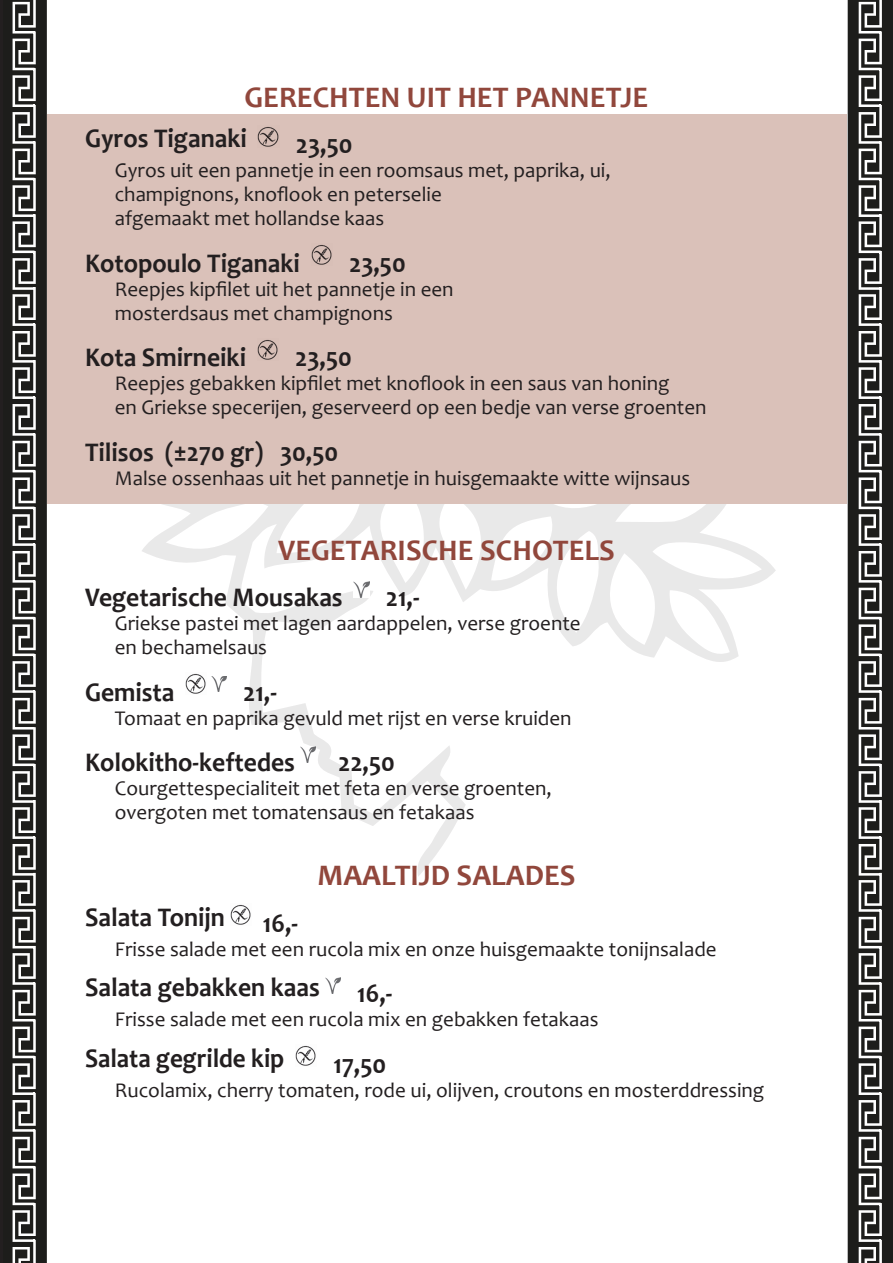
<style>
.page{position:relative;width:893px;height:1263px;background:#fff}
.page>*{position:absolute;margin:0;border:0;box-sizing:border-box;transform-origin:0 0}
.t1{font:700 30px "Candara";color:#91473c}
.t2{font:700 27px "Candara";color:#231f20;scale:.95 1}
.t3{font:700 27px "Candara";color:#231f20;scale:.93 1}
.t4{font:21px "Candara";color:#231f20}
</style>
<div class="page">
<svg style="left:142px;top:504px;width:634px;height:372px"></svg>
<div style="left:47px;top:115px;width:799px;height:389px;background:#dac1b9"></div>
<img style="left:258px;top:126px;width:21px;height:21px">
<img style="left:311px;top:244px;width:21px;height:21px">
<img style="left:257px;top:339px;width:21px;height:21px">
<img style="left:354px;top:582px;width:15px;height:15px">
<img style="left:186px;top:673px;width:21px;height:22px">
<img style="left:211px;top:676px;width:15px;height:16px">
<img style="left:301px;top:747px;width:15px;height:15px">
<img style="left:231px;top:904px;width:20px;height:21px">
<img style="left:325px;top:978px;width:16px;height:15px">
<img style="left:295px;top:1045px;width:21px;height:21px">
<svg style="left:848px;top:0;width:45px;height:1263px;background:#4e4e4c"></svg>
<svg style="left:0;top:0;width:47px;height:1263px;background:#4d4c4b"></svg>
<p class="t1" style="left:245px;top:79px;width:405px">GERECHTEN UIT HET PANNETJE</p>
<p class="t2" style="left:85px;top:122px;width:172px">Gyros Tiganaki</p>
<p class="t2" style="left:296px;top:128px;width:61px">23,50</p>
<p class="t4" style="left:115px;top:157px;width:497px">Gyros uit een pannetje in een roomsaus met, paprika, ui,</p>
<p class="t4" style="left:115px;top:181px;width:329px">champignons, knoflook en peterselie</p>
<p class="t4" style="left:115px;top:205px;width:271px">afgemaakt met hollandse kaas</p>
<p class="t2" style="left:85px;top:247px;width:228px">Kotopoulo Tiganaki</p>
<p class="t2" style="left:349px;top:247px;width:61px">23,50</p>
<p class="t4" style="left:115px;top:276px;width:340px">Reepjes kipfilet uit het pannetje in een</p>
<p class="t4" style="left:115px;top:300px;width:280px">mosterdsaus met champignons</p>
<p class="t2" style="left:85px;top:341px;width:171px">Kota Smirneiki</p>
<p class="t2" style="left:295px;top:341px;width:61px">23,50</p>
<p class="t4" style="left:115px;top:370px;width:556px">Reepjes gebakken kipfilet met knoflook in een saus van honing</p>
<p class="t4" style="left:115px;top:394px;width:593px">en Griekse specerijen, geserveerd op een bedje van verse groenten</p>
<p class="t2" style="left:85px;top:436px;width:268px">Tilisos (±270 gr) 30,50</p>
<p class="t4" style="left:115px;top:465px;width:577px">Malse ossenhaas uit het pannetje in huisgemaakte witte wijnsaus</p>
<p class="t1" style="left:278px;top:532px;width:338px">VEGETARISCHE SCHOTELS</p>
<p class="t2" style="left:85px;top:581px;width:273px">Vegetarische Mousakas</p>
<p class="t2" style="left:386px;top:581px;width:37px">21,-</p>
<p class="t4" style="left:115px;top:610px;width:467px">Griekse pastei met lagen aardappelen, verse groente</p>
<p class="t4" style="left:115px;top:634px;width:154px">en bechamelsaus</p>
<p class="t2" style="left:85px;top:676px;width:96px">Gemista</p>
<p class="t2" style="left:243px;top:676px;width:37px">21,-</p>
<p class="t4" style="left:115px;top:705px;width:458px">Tomaat en paprika gevuld met rijst en verse kruiden</p>
<p class="t2" style="left:85px;top:746px;width:223px">Kolokitho-keftedes</p>
<p class="t2" style="left:338px;top:746px;width:61px">22,50</p>
<p class="t4" style="left:115px;top:775px;width:439px">Courgettespecialiteit met feta en verse groenten,</p>
<p class="t4" style="left:115px;top:799px;width:361px">overgoten met tomatensaus en fetakaas</p>
<p class="t1" style="left:317px;top:857px;width:260px">MAALTIJD SALADES</p>
<p class="t2" style="left:85px;top:901px;width:149px">Salata Tonijn</p>
<p class="t2" style="left:263px;top:907px;width:38px">16,-</p>
<p class="t4" style="left:115px;top:936px;width:603px">Frisse salade met een rucola mix en onze huisgemaakte tonijnsalade</p>
<p class="t2" style="left:85px;top:971px;width:249px">Salata gebakken kaas</p>
<p class="t2" style="left:357px;top:977px;width:38px">16,-</p>
<p class="t4" style="left:115px;top:1006px;width:485px">Frisse salade met een rucola mix en gebakken fetakaas</p>
<p class="t3" style="left:85px;top:1042px;width:216px">Salata gegrilde kip</p>
<p class="t2" style="left:333px;top:1048px;width:57px">17,50</p>
<p class="t4" style="left:115px;top:1077px;width:651px">Rucolamix, cherry tomaten, rode ui, olijven, croutons en mosterddressing</p>
</div>
